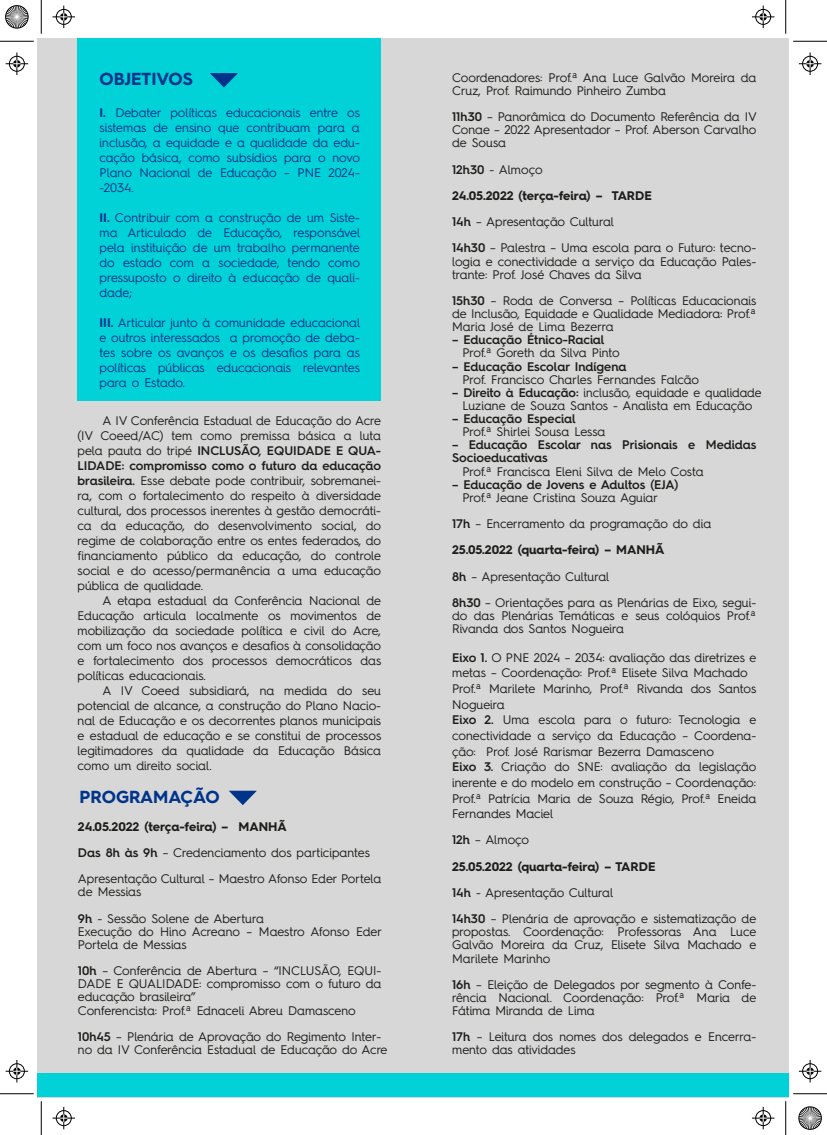
<style>
.page{position:relative;width:827px;height:1135px;background:#fff}
.page>*{position:absolute;margin:0;border:0;box-sizing:border-box;transform-origin:0 0}
.t1{font:700 17.5px "Hurme Geometric Sans 4";color:#00348b}
.t2{font:12.5px/15px "Hurme Geometric Sans 4";letter-spacing:-.005em;color:#1d1d1b}
.t3{font:12.5px/15px "Hurme Geometric Sans 4";letter-spacing:-.01em;color:#00348b;text-align:justify}
.t4{font:600 12.5px/13.1px "Hurme Geometric Sans 4";letter-spacing:-.01em;color:#1d1d1b}
.s1{font-weight:700}
.s2{font-weight:600}
</style>
<div class="page">
<div style="left:38px;top:38px;width:751px;height:1059px;background:#d7d7d7"></div>
<div style="left:38px;top:1073px;width:751px;height:24px;background:#00d2d7"></div>
<div style="left:78px;top:38px;width:303px;height:362px;background:#00d2d7"></div>
<svg style="left:210px;top:73px;width:28px;height:15px"></svg>
<svg style="left:229px;top:791px;width:28px;height:14px"></svg>
<hr style="left:0;top:41px;width:34px;height:1px;background:#000">
<hr style="left:793px;top:41px;width:34px;height:1px;background:#000">
<hr style="left:0;top:1093px;width:34px;height:1px;background:#000">
<hr style="left:793px;top:1093px;width:34px;height:1px;background:#000">
<hr style="left:41px;top:0;width:1px;height:34px;background:#000">
<hr style="left:41px;top:1101px;width:1px;height:34px;background:#000">
<hr style="left:785px;top:0;width:1px;height:34px;background:#000">
<hr style="left:785px;top:1101px;width:1px;height:34px;background:#000">
<svg style="left:52px;top:6px;width:23px;height:22px"></svg>
<svg style="left:752px;top:6px;width:22px;height:22px"></svg>
<svg style="left:52px;top:1107px;width:23px;height:22px"></svg>
<svg style="left:752px;top:1107px;width:22px;height:22px"></svg>
<svg style="left:6px;top:52px;width:22px;height:23px"></svg>
<svg style="left:6px;top:1060px;width:22px;height:22px"></svg>
<svg style="left:798px;top:52px;width:23px;height:23px"></svg>
<svg style="left:798px;top:1060px;width:23px;height:22px"></svg>
<svg style="left:5px;top:5px;width:24px;height:24px"></svg>
<svg style="left:798px;top:1106px;width:24px;height:24px"></svg>
<h1 class="t1" style="left:100px;top:67px;width:95px">OBJETIVOS</h1>
<p class="t3" style="left:100px;top:105px;width:262px"><span class="s1">I.</span> Debater políticas educacionais entre os sistemas de ensino que contribuam para a inclusão, a equidade e a qualidade da edu&shy;cação básica, como subsídios para o novo Plano Nacional de Educação – PNE 2024- -2034.</p>
<p class="t3" style="left:100px;top:210px;width:262px"><span class="s1">II.</span> Contribuir com a construção de um Siste&shy;ma Articulado de Educação, responsável pela instituição de um trabalho permanente do estado com a sociedade, tendo como pressuposto o direito à educação de quali&shy;dade;</p>
<p class="t3" style="left:100px;top:315px;width:262px"><span class="s1">III.</span> Articular junto à comunidade educacional e outros interessados a promoção de deba&shy;tes sobre os avanços e os desafios para as políticas públicas educacionais relevantes para o Estado.</p>
<p class="t2" style="left:78px;top:413px;width:305px;text-align:justify;text-indent:25px">A IV Conferência Estadual de Educação do Acre (IV Coeed/AC) tem como premissa básica a luta pela pauta do tripé <span class="s2">INCLUSÃO, EQUIDADE E QUA-LIDADE: compromisso como o futuro da educação brasileira.</span> Esse debate pode contribuir, sobremanei&shy;ra, com o fortalecimento do respeito à diversidade cultural, dos processos inerentes à gestão democráti&shy;ca da educação, do desenvolvimento social, do regime de colaboração entre os entes federados, do financiamento público da educação, do controle social e do acesso/permanência a uma educação pública de qualidade.</p>
<p class="t2" style="left:78px;top:593px;width:305px;text-align:justify;text-indent:25px">A etapa estadual da Conferência Nacional de Educação articula localmente os movimentos de mobilização da sociedade política e civil do Acre, com um foco nos avanços e desafios à consolidação e fortalecimento dos processos democráticos das políticas educacionais.</p>
<p class="t2" style="left:78px;top:683px;width:305px;text-align:justify;text-indent:25px">A IV Coeed subsidiará, na medida do seu potencial de alcance, a construção do Plano Nacio&shy;nal de Educação e os decorrentes planos municipais e estadual de educação e se constitui de processos legitimadores da qualidade da Educação Básica como um direito social.</p>
<h1 class="t1" style="left:80px;top:784px;width:141px">PROGRAMAÇÃO</h1>
<p class="t2" style="left:78px;top:813px;width:305px;line-height:26.2px"><span class="s1">24.05.2022 (terça-feira) – MANHÃ<br></span><span class="s2">Das 8h às 9h</span> – Credenciamento dos participantes<br>Apresentação Cultural – Maestro Afonso Eder Portela</p>
<p class="t2" style="left:78px;top:878px;width:187px;line-height:26.2px">de Messias<br><span class="s2">9h</span> - Sessão Solene de Abertura</p>
<p class="t2" style="left:78px;top:924px;width:305px;line-height:13.1px">Execução do Hino Acreano – Maestro Afonso Eder<br>Portela de Messias</p>
<p class="t2" style="left:78px;top:964px;width:305px;line-height:13.1px"><span class="s2">10h</span> – Conferência de Abertura – “INCLUSÃO, EQUI-DADE E QUALIDADE: compromisso com o futuro da educação brasileira”<br>Conferencista: Prof.ª Ednaceli Abreu Damasceno</p>
<p class="t2" style="left:78px;top:1029px;width:311px;line-height:13.1px"><span class="s2">10h45</span> – Plenária de Aprovação do Regimento Inter&shy;no da IV Conferência Estadual de Educação do Acre</p>
<p class="t2" style="left:452px;top:70px;width:305px;line-height:13.1px">Coordenadores: Prof.ª Ana Luce Galvão Moreira da<br>Cruz, Prof. Raimundo Pinheiro Zumba</p>
<p class="t2" style="left:452px;top:110px;width:306px;line-height:13.1px;text-align:justify"><span class="s2">11h30</span> – Panorâmica do Documento Referência da IV Conae – 2022 Apresentador – Prof. Aberson Carvalho de Sousa</p>
<p class="t2" style="left:452px;top:156px;width:305px;line-height:26.2px"><span class="s2">12h30</span> - Almoço<br><span class="s1">24.05.2022 (terça-feira) – TARDE<br></span><span class="s2">14h</span> – Apresentação Cultural<br><span class="s2">14h30</span> – Palestra – Uma escola para o Futuro: tecno-</p>
<p class="t2" style="left:452px;top:254px;width:305px;line-height:13.1px">logia e conectividade a serviço da Educação Pales&shy;trante: Prof. José Chaves da Silva</p>
<p class="t2" style="left:452px;top:294px;width:306px;line-height:13.1px;text-align:justify"><span class="s2">15h30</span> – Roda de Conversa – Políticas Educacionais de Inclusão, Equidade e Qualidade Mediadora: Prof.ª Maria José de Lima Bezerra</p>
<p class="t4" style="left:452px;top:333px;width:154px">– Educação Étnico-Racial</p>
<p class="t2" style="left:462px;top:345px;width:159px">Prof.ª Goreth da Silva Pinto</p>
<p class="t4" style="left:452px;top:359px;width:176px">– Educação Escolar Indígena</p>
<p class="t2" style="left:462px;top:371px;width:238px">Prof. Francisco Charles Fernandes Falcão</p>
<p class="t2" style="left:452px;top:385px;width:311px;line-height:13.1px;text-align:center"><span class="s2">– Direito à Educação:</span> inclusão, equidade e qualidade<br>Luziane de Souza Santos - Analista em Educação</p>
<p class="t4" style="left:452px;top:412px;width:125px">– Educação Especial</p>
<p class="t2" style="left:462px;top:424px;width:144px">Prof.ª Shirlei Sousa Lessa</p>
<p class="t4" style="left:452px;top:438px;width:306px">– Educação Escolar nas Prisionais e Medidas<br>Socioeducativas</p>
<p class="t2" style="left:462px;top:463px;width:243px">Prof.ª Francisca Eleni Silva de Melo Costa</p>
<p class="t4" style="left:452px;top:477px;width:228px">– Educação de Jovens e Adultos (EJA)</p>
<p class="t2" style="left:452px;top:484px;width:305px;line-height:26.2px;text-indent:10px">Prof.ª Jeane Cristina Souza Aguiar<br><span class="s2">17h</span> – Encerramento da programação do dia <span class="s1">25.05.2022 (quarta-feira) – MANHÃ<br></span><span class="s2">8h</span> – Apresentação Cultural<br><span class="s2">8h30</span> – Orientações para as Plenárias de Eixo, segui-</p>
<p class="t2" style="left:452px;top:609px;width:305px;line-height:13.1px">do das Plenárias Temáticas e seus colóquios Prof.ª<br>Rivanda dos Santos Nogueira</p>
<p class="t2" style="left:452px;top:649px;width:306px;line-height:15.6px"><span class="s2">Eixo 1.</span> O PNE 2024 – 2034: avaliação das diretrizes e metas – Coordenação: Prof.ª Elisete Silva Machado Prof.ª Marilete Marinho, Prof.ª Rivanda dos Santos Nogueira<br><span class="s2">Eixo 2.</span> Uma escola para o futuro: Tecnologia e conectividade a serviço da Educação – Coordena&shy;ção: Prof. José Rarismar Bezerra Damasceno<br><span class="s2">Eixo 3.</span> Criação do SNE: avaliação da legislação inerente e do modelo em construção – Coordenação:<br>Prof.ª Patrícia Maria de Souza Régio, Prof.ª Eneida Fernandes Maciel</p>
<p class="t2" style="left:452px;top:826px;width:305px;line-height:26.2px"><span class="s2">12h</span> – Almoço<br><span class="s1">25.05.2022 (quarta-feira) – TARDE<br></span><span class="s2">14h</span> - Apresentação Cultural<br><span class="s2">14h30</span> – Plenária de aprovação e sistematização de</p>
<p class="t2" style="left:452px;top:925px;width:305px;line-height:13.1px;text-align:justify">propostas. Coordenação: Professoras Ana Luce Galvão Moreira da Cruz, Elisete Silva Machado e Marilete Marinho</p>
<p class="t2" style="left:452px;top:977px;width:305px;line-height:13.1px;text-align:justify"><span class="s2">16h</span> – Eleição de Delegados por segmento à Confe&shy;rência Nacional. Coordenação: Prof.ª Maria de Fátima Miranda de Lima</p>
<p class="t2" style="left:452px;top:1030px;width:305px;line-height:13.1px"><span class="s2">17h</span> – Leitura dos nomes dos delegados e Encerra&shy;mento das atividades</p>
</div>
